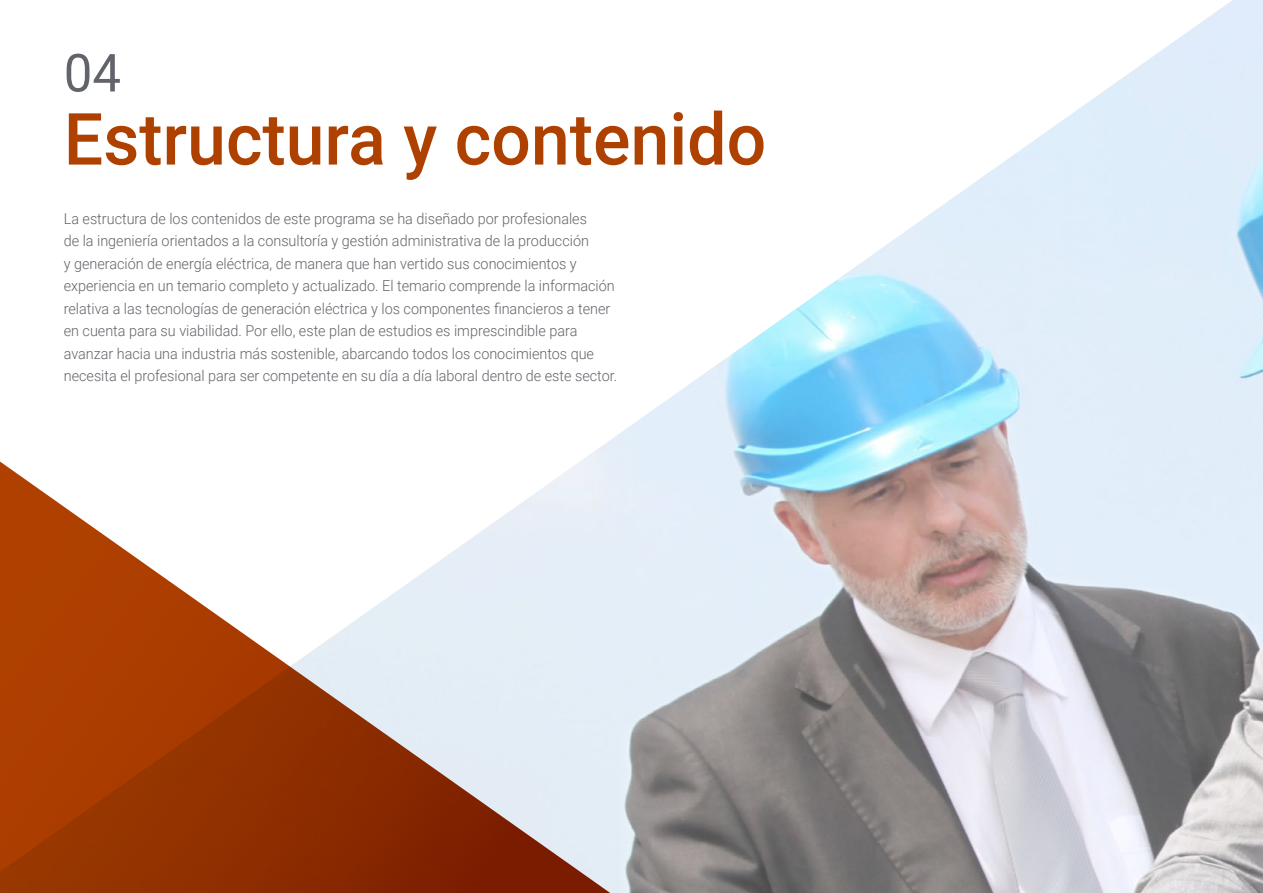
<style>
.page{position:relative;width:1263px;height:893px;background:#fff}
.page>*{position:absolute;margin:0;border:0;box-sizing:border-box;transform-origin:0 0}
.t1{font:500 72px "Roboto";color:#ae4000}
.t2{font:52.5px "Roboto";color:#61646a}
.t3{font:300 15px/22.5px "Roboto";color:#61646a;scale:.96 1}
</style>
<div class="page">
<img style="left:602px;top:0;width:661px;height:893px">
<svg style="left:0;top:446px;width:640px;height:447px"></svg>
<h2 class="t2" style="left:64px;top:36px;width:59px">04</h2>
<h1 class="t1" style="left:64px;top:89px;width:704px">Estructura y contenido</h1>
<p class="t3" style="left:64px;top:207px;width:578px">La estructura de los contenidos de este programa se ha diseñado por profesionales<br>de la ingeniería orientados a la consultoría y gestión administrativa de la producción<br>y generación de energía eléctrica, de manera que han vertido sus conocimientos y experiencia en un temario completo y actualizado. El temario comprende la información relativa a las tecnologías de generación eléctrica y los componentes financieros a tener en cuenta para su viabilidad. Por ello, este plan de estudios es imprescindible para avanzar hacia una industria más sostenible, abarcando todos los conocimientos que necesita el profesional para ser competente en su día a día laboral dentro de este sector.</p>
</div>
